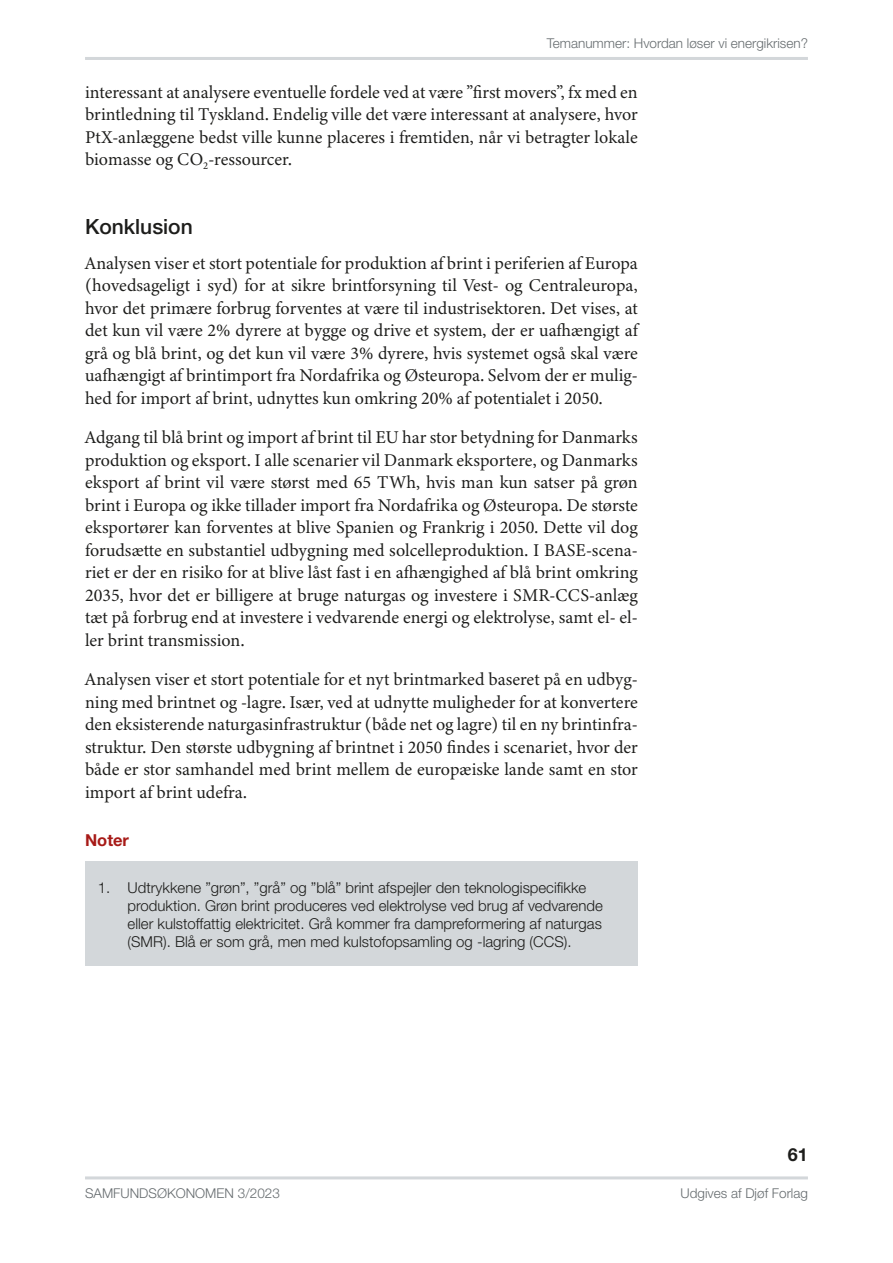
<style>
.page{position:relative;width:893px;height:1263px;background:#fff}
.page>*{position:absolute;margin:0;border:0;box-sizing:border-box;transform-origin:0 0}
.t1{font:500 21px "Helvetica Neue LT Std";color:#1d1d1b}
.t2{font:18px/22.5px "Minion 3";color:#1d1d1b;text-align:justify}
.t3{font:700 18px "Helvetica Neue LT Std";color:#1d1d1b}
.t4{font:700 16.5px "Helvetica Neue LT Std";color:#a71a17}
.t5{font:300 15px/18px "Helvetica Neue LT Std";color:#1d1d1b}
.t6{font:300 13.5px "Helvetica Neue LT Std";color:#666c6f}
</style>
<div class="page">
<hr style="left:85px;top:1176px;width:723px;height:3px;background:#d3d7da">
<hr style="left:85px;top:57px;width:723px;height:3px;background:#d3d7da">
<div style="left:85px;top:861px;width:553px;height:105px;background:#d3d7da"></div>
<p class="t6" style="left:547px;top:35px;width:263px">Temanummer: Hvordan løser vi energikrisen?</p>
<p class="t2" style="left:85px;top:81px;width:554px">interessant at analysere eventuelle fordele ved at være ”first movers”, fx med en brintledning til Tyskland. Endelig ville det være interessant at analysere, hvor PtX-anlæggene bedst ville kunne placeres i fremtiden, når vi betragter lokale biomasse og CO<sub>2</sub>-ressourcer.</p>
<p class="t1" style="left:85px;top:214px;width:109px">Konklusion</p>
<p class="t2" style="left:85px;top:252px;width:554px">Analysen viser et stort potentiale for produktion af brint i periferien af Europa (hovedsageligt i syd) for at sikre brintforsyning til Vest- og Centraleuropa, hvor det primære forbrug forventes at være til industrisektoren. Det vises, at det kun vil være 2% dyrere at bygge og drive et system, der er uafhængigt af grå og blå brint, og det kun vil være 3% dyrere, hvis systemet også skal være uafhængigt af brintimport fra Nordafrika og Østeuropa. Selvom der er mulig&shy;hed for import af brint, udnyttes kun omkring 20% af potentialet i 2050.</p>
<p class="t2" style="left:85px;top:426px;width:554px">Adgang til blå brint og import af brint til EU har stor betydning for Danmarks produktion og eksport. I alle scenarier vil Danmark eksportere, og Danmarks eksport af brint vil være størst med 65 TWh, hvis man kun satser på grøn brint i Europa og ikke tillader import fra Nordafrika og Østeuropa. De største eksportører kan forventes at blive Spanien og Frankrig i 2050. Dette vil dog forudsætte en substantiel udbygning med solcelleproduktion. I BASE-scena&shy;riet er der en risiko for at blive låst fast i en afhængighed af blå brint omkring 2035, hvor det er billigere at bruge naturgas og investere i SMR-CCS-anlæg tæt på forbrug end at investere i vedvarende energi og elektrolyse, samt el- el&shy;ler brint transmission.</p>
<p class="t2" style="left:85px;top:668px;width:554px">Analysen viser et stort potentiale for et nyt brintmarked baseret på en udbyg&shy;ning med brintnet og -lagre. Især, ved at udnytte muligheder for at konvertere den eksisterende naturgasinfrastruktur (både net og lagre) til en ny brintinfra&shy;struktur. Den største udbygning af brintnet i 2050 findes i scenariet, hvor der både er stor samhandel med brint mellem de europæiske lande samt en stor import af brint udefra.</p>
<p class="t4" style="left:85px;top:830px;width:46px">Noter</p>
<p class="t5" style="left:128px;top:878px;width:477px;text-indent:-30px">1. Udtrykkene ”grøn”, ”grå” og ”blå” brint afspejler den teknologispecifikke produktion. Grøn brint produceres ved elektrolyse ved brug af vedvarende eller kulstoffattig elektricitet. Grå kommer fra dampreformering af naturgas (SMR). Blå er som grå, men med kulstofopsamling og -lagring (CCS).</p>
<p class="t3" style="left:788px;top:1143px;width:22px">61</p>
<p class="t6" style="left:85px;top:1185px;width:196px">SAMFUNDSØKONOMEN 3/2023</p>
<p class="t6" style="left:681px;top:1185px;width:129px">Udgives af Djøf Forlag</p>
</div>
